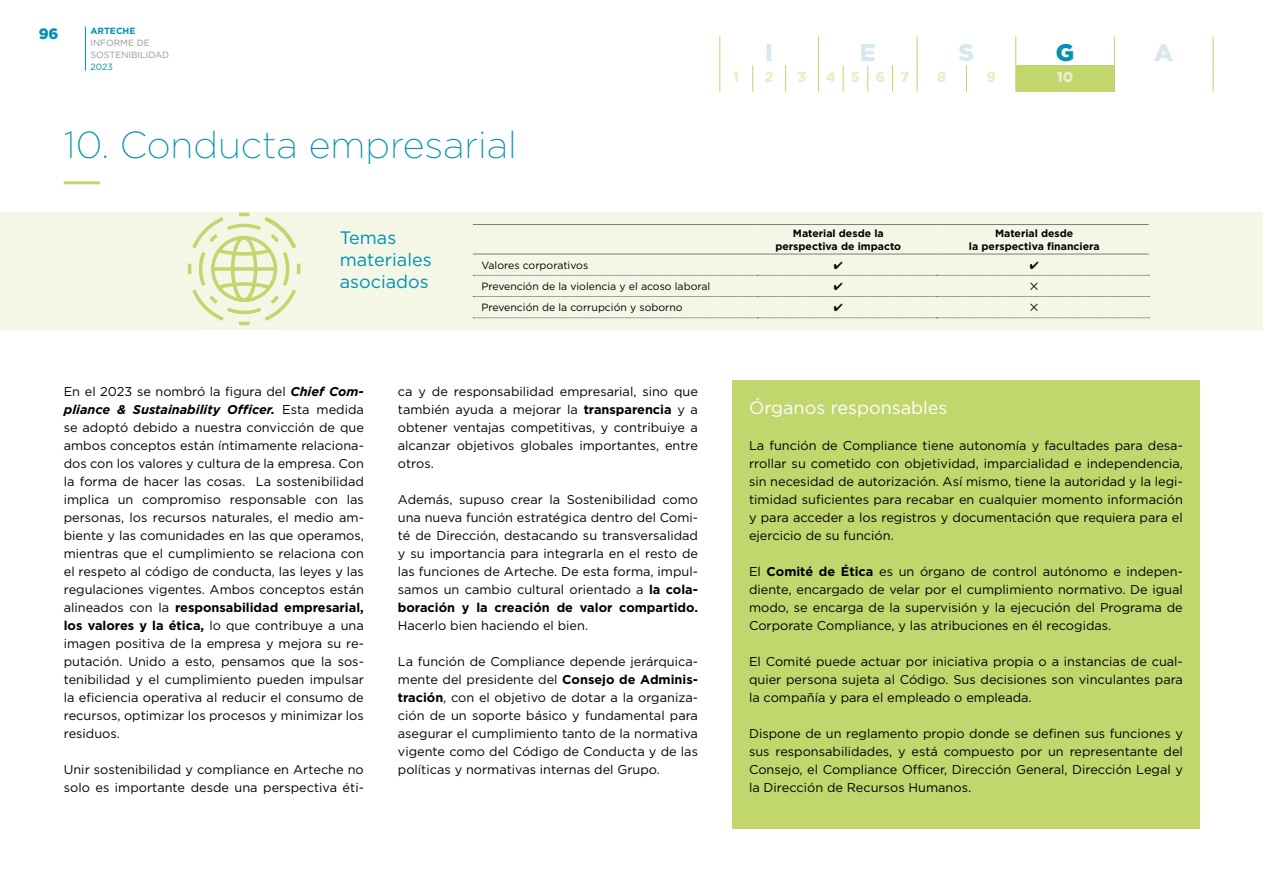
<style>
.page{position:relative;width:1263px;height:893px;background:#fff}
.page>*{position:absolute;margin:0;border:0;box-sizing:border-box;transform-origin:0 0}
.t1{font:200 37.5px "Gotham";color:#0091b3}
.t2{font:900 24px "Gotham";color:#d8e8f0}
.t3{font:900 24px "Gotham";color:#0091b3}
.t4{font:18px/21.6px "Gotham";color:#0091b3}
.t5{font:18px "Gotham";color:#fff}
.t6{font:900 15px "Gotham";color:#0091b3}
.t7{font:900 14.4px "Gotham";letter-spacing:1.06em;color:#e7efcb}
.t8{font:12.75px/18px "Gotham";color:#000;text-align:justify}
.t9{font:10.5px "Gotham";color:#000}
.t10{font:700 10.5px/12.6px "Gotham";color:#000;text-align:center}
.t11{font:9px/12px "Gotham";color:#939a90}
.t12{font:700 9px "Gotham";color:#0091b3}
.t13{font:9px "Gotham";color:#0091b3}
.s1{font-weight:700;font-style:italic}
.s2{font-weight:700}
</style>
<div class="page">
<hr style="left:85px;top:27px;width:1px;height:44px;background:#0091b3">
<div style="left:1016px;top:65px;width:98px;height:27px;background:#c1d66d"></div>
<svg style="left:752px;top:65px;width:1px;height:27px"></svg>
<svg style="left:785px;top:65px;width:1px;height:27px"></svg>
<svg style="left:843px;top:65px;width:1px;height:27px"></svg>
<svg style="left:867px;top:65px;width:1px;height:27px"></svg>
<svg style="left:892px;top:65px;width:1px;height:27px"></svg>
<svg style="left:966px;top:65px;width:1px;height:27px"></svg>
<svg style="left:719px;top:37px;width:1px;height:55px"></svg>
<svg style="left:818px;top:37px;width:1px;height:55px"></svg>
<svg style="left:917px;top:37px;width:1px;height:55px"></svg>
<svg style="left:1015px;top:37px;width:1px;height:55px"></svg>
<svg style="left:1114px;top:37px;width:1px;height:55px"></svg>
<svg style="left:1213px;top:37px;width:1px;height:55px"></svg>
<div style="left:0;top:212px;width:1263px;height:118px;background:#f4f7e6"></div>
<hr style="left:64px;top:181px;width:36px;height:3px;background:#c1d66d">
<hr style="left:473px;top:224px;width:284px;height:1px;background:#7c7b7b">
<hr style="left:757px;top:224px;width:180px;height:1px;background:#7c7b7b">
<hr style="left:937px;top:224px;width:212px;height:1px;background:#7c7b7b">
<hr style="left:473px;top:254px;width:284px;height:1px;background:#7c7b7b">
<hr style="left:757px;top:254px;width:180px;height:1px;background:#7c7b7b">
<hr style="left:937px;top:254px;width:212px;height:1px;background:#7c7b7b">
<svg style="left:473px;top:275px;width:676px;height:1px"></svg>
<svg style="left:473px;top:296px;width:676px;height:1px"></svg>
<svg style="left:473px;top:318px;width:676px;height:1px"></svg>
<svg style="left:187px;top:212px;width:114px;height:114px"></svg>
<div style="left:732px;top:381px;width:467px;height:448px;background:#c1d66d"></div>
<p class="t6" style="left:39px;top:23px;width:21px">96</p>
<p class="t12" style="left:91px;top:25px;width:46px">ARTECHE</p>
<p class="t11" style="left:91px;top:36px;width:80px">INFORME DE<br>SOSTENIBILIDAD</p>
<p class="t13" style="left:91px;top:61px;width:24px">2023</p>
<h1 class="t1" style="left:64px;top:121px;width:454px">10. Conducta empresarial</h1>
<h2 class="t2" style="left:765px;top:36px;width:9px">I</h2>
<h2 class="t2" style="left:860px;top:36px;width:18px">E</h2>
<h2 class="t2" style="left:959px;top:36px;width:17px">S</h2>
<h2 class="t3" style="left:1056px;top:36px;width:20px">G</h2>
<h2 class="t2" style="left:1154px;top:36px;width:21px">A</h2>
<p class="t7" style="left:733px;top:67px;width:8px">1</p>
<p class="t7" style="left:765px;top:67px;width:10px">2</p>
<p class="t7" style="left:797px;top:67px;width:10px">3</p>
<p class="t7" style="left:826px;top:67px;width:85px">4567</p>
<p class="t7" style="left:937px;top:67px;width:11px">8</p>
<p class="t7" style="left:986px;top:67px;width:11px">9</p>
<p class="t7" style="left:1057px;top:67px;width:18px">10</p>
<h3 class="t4" style="left:340px;top:227px;width:93px">Temas materiales asociados</h3>
<p class="t10" style="left:775px;top:227px;width:127px">Material desde la perspectiva de impacto</p>
<p class="t10" style="left:969px;top:227px;width:132px">Material desde<br>la perspectiva financiera</p>
<p class="t9" style="left:481px;top:258px;width:108px">Valores corporativos</p>
<p class="t9" style="left:481px;top:280px;width:230px">Prevención de la violencia y el acoso laboral</p>
<p class="t9" style="left:481px;top:301px;width:203px">Prevención de la corrupción y soborno</p>
<p class="t8" style="left:64px;top:382px;width:302px">En el 2023 se nombró la figura del <span class="s1">Chief Com&shy;pliance &amp; Sustainability Officer.</span> Esta medida se adoptó debido a nuestra convicción de que ambos conceptos están íntimamente relaciona&shy;dos con los valores y cultura de la empresa. Con la forma de hacer las cosas. La sostenibilidad implica un compromiso responsable con las personas, los recursos naturales, el medio am&shy;biente y las comunidades en las que operamos, mientras que el cumplimiento se relaciona con el respeto al código de conducta, las leyes y las regulaciones vigentes. Ambos conceptos están alineados con la <span class="s2">responsabilidad empresarial, los valores y la ética,</span> lo que contribuye a una imagen positiva de la empresa y mejora su re&shy;putación. Unido a esto, pensamos que la sos&shy;tenibilidad y el cumplimiento pueden impulsar la eficiencia operativa al reducir el consumo de recursos, optimizar los procesos y minimizar los residuos.</p>
<p class="t8" style="left:64px;top:760px;width:302px">Unir sostenibilidad y compliance en Arteche no solo es importante desde una perspectiva éti-</p>
<p class="t8" style="left:398px;top:382px;width:302px">ca y de responsabilidad empresarial, sino que también ayuda a mejorar la <span class="s2">transparencia</span> y a obtener ventajas competitivas, y contribuiye a alcanzar objetivos globales importantes, entre otros.</p>
<p class="t8" style="left:398px;top:490px;width:302px">Además, supuso crear la Sostenibilidad como una nueva función estratégica dentro del Comi&shy;té de Dirección, destacando su transversalidad y su importancia para integrarla en el resto de las funciones de Arteche. De esta forma, impul&shy;samos un cambio cultural orientado a <span class="s2">la cola&shy;boración y la creación de valor compartido.</span></p>
<p class="t8" style="left:398px;top:616px;width:192px">Hacerlo bien haciendo el bien.</p>
<p class="t8" style="left:398px;top:652px;width:302px">La función de Compliance depende jerárquica&shy;mente del presidente del <span class="s2">Consejo de Adminis&shy;tración</span>, con el objetivo de dotar a la organiza&shy;ción de un soporte básico y fundamental para asegurar el cumplimiento tanto de la normativa vigente como del Código de Conducta y de las políticas y normativas internas del Grupo.</p>
<h3 class="t5" style="left:749px;top:396px;width:200px">Órganos responsables</h3>
<p class="t8" style="left:749px;top:436px;width:435px">La función de Compliance tiene autonomía y facultades para desa&shy;rrollar su cometido con objetividad, imparcialidad e independencia, sin necesidad de autorización. Así mismo, tiene la autoridad y la legi&shy;timidad suficientes para recabar en cualquier momento información y para acceder a los registros y documentación que requiera para el ejercicio de su función.</p>
<p class="t8" style="left:749px;top:562px;width:435px">El <span class="s2">Comité de Ética</span> es un órgano de control autónomo e indepen&shy;diente, encargado de velar por el cumplimiento normativo. De igual modo, se encarga de la supervisión y la ejecución del Programa de Corporate Compliance, y las atribuciones en él recogidas.</p>
<p class="t8" style="left:749px;top:652px;width:435px">El Comité puede actuar por iniciativa propia o a instancias de cual&shy;quier persona sujeta al Código. Sus decisiones son vinculantes para la compañía y para el empleado o empleada.</p>
<p class="t8" style="left:749px;top:724px;width:435px">Dispone de un reglamento propio donde se definen sus funciones y sus responsabilidades, y está compuesto por un representante del Consejo, el Compliance Officer, Dirección General, Dirección Legal y la Dirección de Recursos Humanos.</p>
</div>
